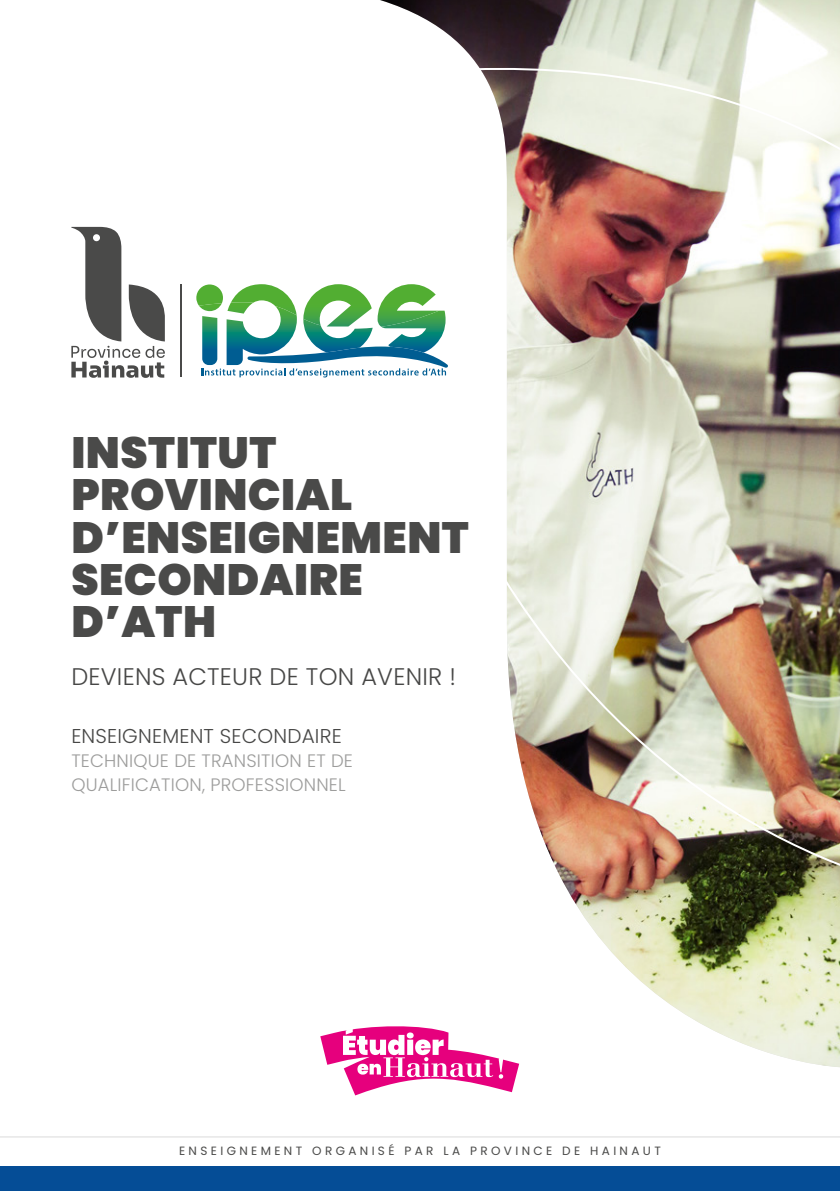
<style>
.page{position:relative;width:840px;height:1191px;background:#fff}
.page>*{position:absolute;margin:0;border:0;box-sizing:border-box;transform-origin:0 0}
.t1{font:900 43.8px/42px "Poppins";letter-spacing:.01em;color:#4a4a49}
.t2{font:300 24px "Poppins";letter-spacing:.01em;color:#474746}
.t3{font:300 20px "Poppins";letter-spacing:.01em;color:#474746}
.t4{font:300 18px/24.2px "Poppins";letter-spacing:.01em;color:#9d9d9c}
.t5{font:12px "Poppins";letter-spacing:.28em;color:#4a4a49}
</style>
<div class="page">
<img style="left:323px;top:0;width:516px;height:1037px">
<div style="left:0;top:1166px;width:839px;height:25px;background:#054d96"></div>
<hr style="left:0;top:1136px;width:839px;height:1px;background:#dadada">
<svg style="left:320px;top:1026px;width:199px;height:69px"></svg>
<svg style="left:71px;top:227px;width:94px;height:151px"></svg>
<hr style="left:180px;top:284px;width:1px;height:93px;background:#4a4a49">
<svg style="left:196px;top:284px;width:253px;height:93px"></svg>
<h1 class="t1" style="left:71px;top:432px;width:399px">INSTITUT<br>PROVINCIAL<br>D’ENSEIGNEMENT<br>SECONDAIRE<br>D’ATH</h1>
<h2 class="t2" style="left:71px;top:662px;width:386px">DEVIENS ACTEUR DE TON AVENIR !</h2>
<p class="t3" style="left:71px;top:724px;width:272px">ENSEIGNEMENT SECONDAIRE</p>
<p class="t4" style="left:71px;top:748px;width:283px">TECHNIQUE DE TRANSITION ET DE<br>QUALIFICATION, PROFESSIONNEL</p>
<p class="t5" style="left:179px;top:1143px;width:483px">ENSEIGNEMENT ORGANISÉ PAR LA PROVINCE DE HAINAUT</p>
</div>
